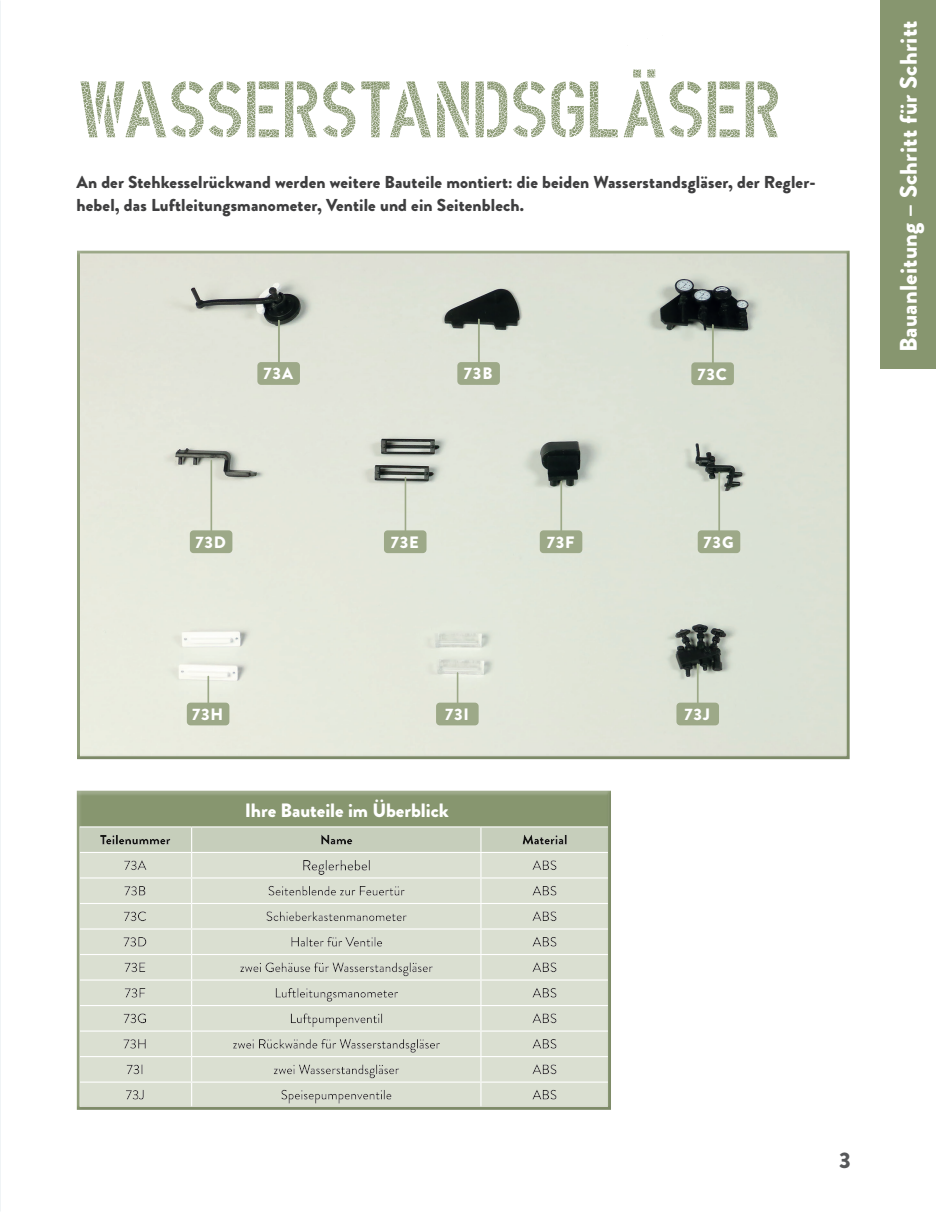
<style>
.page{position:relative;width:936px;height:1212px;background:#fff}
.page>*{position:absolute;margin:0;border:0;box-sizing:border-box;transform-origin:0 0}
.t1{font:79.8px "DIN Schablonierschrift Cracked";letter-spacing:-.025em;color:#87966f}
.t2{font:900 24px "Brandon Grotesque";letter-spacing:.01em;color:#fff}
.t3{font:900 22.5px "Brandon Grotesque";color:#57585a}
.t4{font:900 19.35px "Brandon Grotesque";color:#fff}
.t5{font:900 17.25px/22.6px "Brandon Grotesque";letter-spacing:.01em;color:#3e3e3f}
.t6{font:900 16.5px "Brandon Grotesque";letter-spacing:.055em;color:#fff}
</style>
<div class="page">
<div style="left:880px;top:0;width:55px;height:369px;background:#87966f"></div>
<div style="left:76px;top:790px;width:537px;height:320px;background:#3e3e3f;opacity:.15"></div>
<div style="left:76px;top:250px;width:776px;height:511px;background:#3e3e3f;opacity:.15"></div>
<hr style="left:456px;top:671px;width:2px;height:46px;background:#fff;opacity:.19">
<hr style="left:457px;top:671px;width:3px;height:46px;background:#231f20;opacity:.3">
<div style="left:437px;top:703px;width:41px;height:22px;background:#9da988;border-radius:3px"></div>
<div style="left:436px;top:703px;width:42px;height:22px;border:2px solid #9da988;border-radius:3px"></div>
<hr style="left:206px;top:675px;width:3px;height:42px;background:#fff;opacity:.19">
<hr style="left:207px;top:675px;width:4px;height:42px;background:#231f20;opacity:.3">
<div style="left:187px;top:703px;width:41px;height:22px;background:#9da988;border-radius:3px"></div>
<div style="left:187px;top:703px;width:42px;height:22px;border:2px solid #9da988;border-radius:3px"></div>
<hr style="left:477px;top:317px;width:4px;height:60px;background:#231f20;opacity:.3">
<div style="left:458px;top:363px;width:41px;height:21px;background:#9da988;border-radius:3px"></div>
<div style="left:457px;top:362px;width:43px;height:23px;border:2px solid #9da988;border-radius:3px"></div>
<hr style="left:277px;top:318px;width:4px;height:59px;background:#231f20;opacity:.3">
<div style="left:258px;top:363px;width:41px;height:21px;background:#9da988;border-radius:3px"></div>
<div style="left:257px;top:362px;width:43px;height:23px;border:2px solid #9da988;border-radius:3px"></div>
<hr style="left:696px;top:662px;width:2px;height:51px;background:#fff;opacity:.19">
<hr style="left:697px;top:662px;width:3px;height:51px;background:#231f20;opacity:.3">
<div style="left:677px;top:703px;width:41px;height:22px;background:#9da988;border-radius:3px"></div>
<div style="left:676px;top:703px;width:43px;height:22px;border:2px solid #9da988;border-radius:3px"></div>
<hr style="left:711px;top:323px;width:2px;height:54px;background:#fff;opacity:.19">
<hr style="left:712px;top:323px;width:3px;height:54px;background:#231f20;opacity:.3">
<div style="left:692px;top:363px;width:41px;height:21px;background:#9da988;border-radius:3px"></div>
<div style="left:691px;top:362px;width:42px;height:23px;border:2px solid #9da988;border-radius:3px"></div>
<div style="left:209px;top:460px;width:5px;height:78px;background:#231f20;opacity:.3"></div>
<div style="left:190px;top:531px;width:42px;height:21px;background:#9da988;border-radius:3px"></div>
<div style="left:190px;top:530px;width:42px;height:23px;border:2px solid #9da988;border-radius:3px"></div>
<hr style="left:559px;top:481px;width:3px;height:64px;background:#fff;opacity:.19">
<hr style="left:560px;top:479px;width:4px;height:64px;background:#231f20;opacity:.3">
<div style="left:540px;top:531px;width:41px;height:21px;background:#9da988;border-radius:3px"></div>
<div style="left:539px;top:530px;width:43px;height:23px;border:2px solid #9da988;border-radius:3px"></div>
<hr style="left:403px;top:478px;width:4px;height:67px;background:#fff;opacity:.19">
<hr style="left:404px;top:476px;width:4px;height:65px;background:#231f20;opacity:.3">
<div style="left:384px;top:531px;width:42px;height:21px;background:#9da988;border-radius:3px"></div>
<div style="left:384px;top:530px;width:42px;height:23px;border:2px solid #9da988;border-radius:3px"></div>
<div style="left:717px;top:470px;width:5px;height:70px;background:#231f20;opacity:.3"></div>
<div style="left:698px;top:531px;width:41px;height:21px;background:#9da988;border-radius:3px"></div>
<div style="left:697px;top:530px;width:43px;height:23px;border:2px solid #9da988;border-radius:3px"></div>
<h1 class="t1" style="left:77px;top:35px;width:706px">WASSERSTANDSGLÄSER</h1>
<p class="t5" style="left:77px;top:171px;width:740px">An der Stehkesselrückwand werden weitere Bauteile montiert: die beiden Wasserstandsgläser, der Regler&shy;hebel, das Luftleitungsmanometer, Ventile und ein Seitenblech.</p>
<p class="t6" style="left:263px;top:362px;width:31px">73A</p>
<p class="t6" style="left:464px;top:362px;width:30px">73B</p>
<p class="t6" style="left:697px;top:362px;width:31px">73C</p>
<p class="t6" style="left:195px;top:530px;width:32px">73D</p>
<p class="t6" style="left:391px;top:530px;width:30px">73E</p>
<p class="t6" style="left:546px;top:530px;width:29px">73F</p>
<p class="t6" style="left:703px;top:530px;width:32px">73G</p>
<p class="t6" style="left:192px;top:702px;width:33px">73H</p>
<p class="t6" style="left:445px;top:702px;width:25px">73I</p>
<p class="t4" style="left:245px;top:796px;width:205px">Ihre Bauteile im Überblick</p>
<p class="t6" style="left:684px;top:702px;width:27px">73J</p>
<h2 class="t2" style="left:891px;top:352px;width:333px;rotate:-90deg">Bauanleitung – Schritt für Schritt</h2>
<h3 class="t3" style="left:839px;top:1144px;width:13px">3</h3>
</div>
